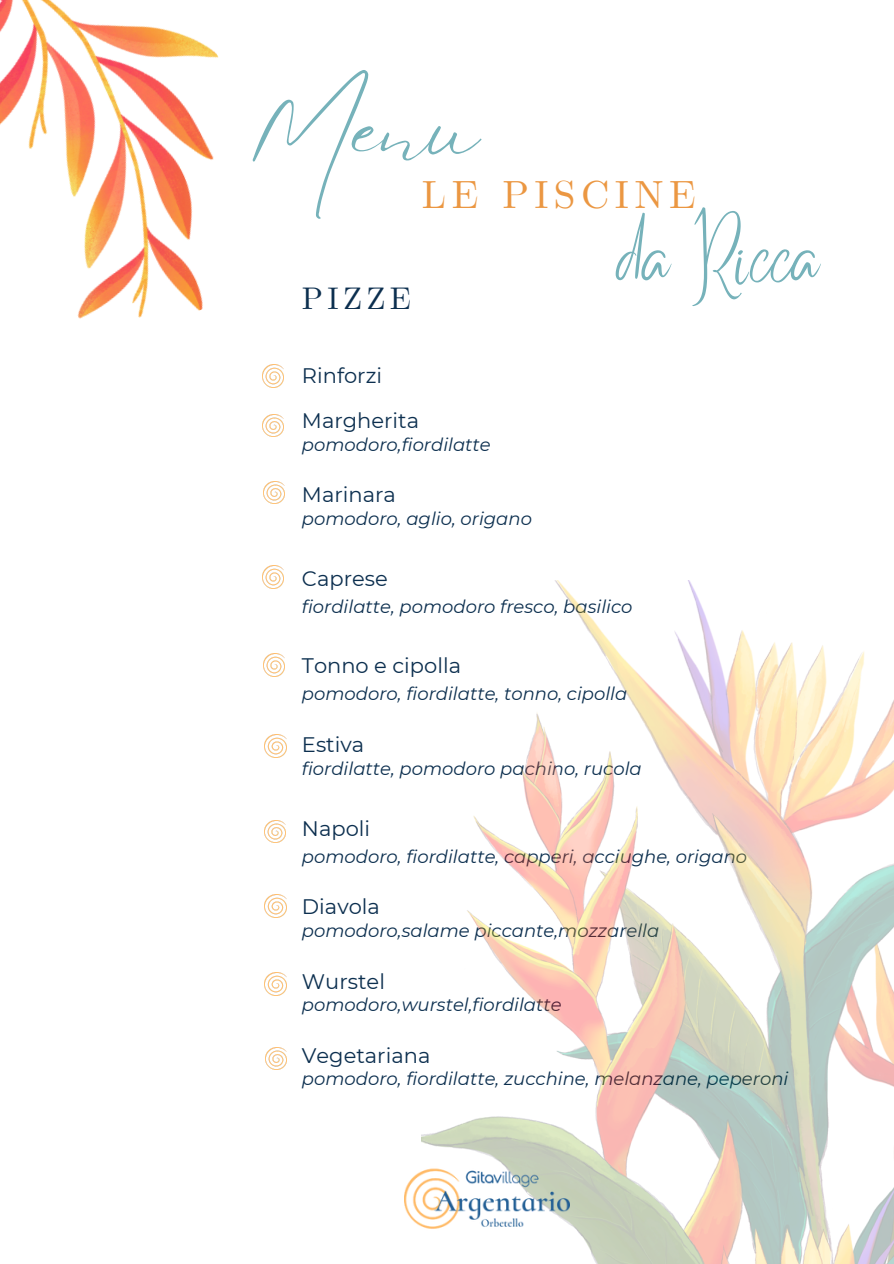
<style>
.page{position:relative;width:894px;height:1264px;background:#fff}
.page>*{position:absolute;margin:0;border:0;box-sizing:border-box;transform-origin:0 0}
.t1{font:89.55px "Eyesome Script";color:#76b2ba}
.t2{font:63.15px "Better Saturday";color:#76b2ba}
.t3{font:39.15px "CMU Serif";letter-spacing:.14em;color:#eb9742}
.t4{font:31.05px "CMU Serif";letter-spacing:.14em;color:#0c2f4f}
.t5{font:21px "Montserrat";color:#0c2f4f}
.t6{font:italic 18px "Montserrat";color:#0c2f4f}
</style>
<div class="page">
<img style="left:262px;top:566px;width:21px;height:22px">
<img style="left:262px;top:414px;width:21px;height:23px">
<img style="left:263px;top:481px;width:21px;height:23px">
<img style="left:265px;top:894px;width:21px;height:23px">
<img style="left:265px;top:972px;width:21px;height:23px">
<img style="left:265px;top:1047px;width:22px;height:22px">
<img style="left:263px;top:653px;width:21px;height:23px">
<img style="left:264px;top:820px;width:22px;height:23px">
<img style="left:265px;top:734px;width:21px;height:23px">
<img style="left:421px;top:580px;width:472px;height:683px">
<img style="left:404px;top:1164px;width:165px;height:69px">
<img style="left:0;top:0;width:284px;height:386px">
<p class="t1" style="left:248px;top:71px;width:232px">Menu</p>
<p class="t3" style="left:422px;top:172px;width:275px">LE PISCINE</p>
<p class="t2" style="left:617px;top:246px;width:205px">da Ricca</p>
<p class="t4" style="left:302px;top:280px;width:110px">PIZZE</p>
<p class="t5" style="left:302px;top:363px;width:82px">Rinforzi</p>
<p class="t5" style="left:302px;top:408px;width:119px">Margherita</p>
<p class="t6" style="left:302px;top:433px;width:190px">pomodoro,fiordilatte</p>
<p class="t5" style="left:302px;top:482px;width:95px">Marinara</p>
<p class="t6" style="left:302px;top:507px;width:231px">pomodoro, aglio, origano</p>
<p class="t5" style="left:302px;top:565px;width:87px">Caprese</p>
<p class="t6" style="left:302px;top:595px;width:332px">fiordilatte, pomodoro fresco, basilico</p>
<p class="t5" style="left:302px;top:653px;width:160px">Tonno e cipolla</p>
<p class="t6" style="left:302px;top:683px;width:327px">pomodoro, fiordilatte, tonno, cipolla</p>
<p class="t5" style="left:302px;top:732px;width:64px">Estiva</p>
<p class="t6" style="left:302px;top:757px;width:341px">fiordilatte, pomodoro pachino, rucola</p>
<p class="t5" style="left:302px;top:815px;width:70px">Napoli</p>
<p class="t6" style="left:302px;top:845px;width:446px">pomodoro, fiordilatte, capperi, acciughe, origano</p>
<p class="t5" style="left:302px;top:894px;width:79px">Diavola</p>
<p class="t6" style="left:302px;top:919px;width:359px">pomodoro,salame piccante,mozzarella</p>
<p class="t5" style="left:302px;top:968px;width:84px">Wurstel</p>
<p class="t6" style="left:302px;top:993px;width:261px">pomodoro,wurstel,fiordilatte</p>
<p class="t5" style="left:302px;top:1042px;width:130px">Vegetariana</p>
<p class="t6" style="left:302px;top:1067px;width:488px">pomodoro, fiordilatte, zucchine, melanzane, peperoni</p>
</div>
